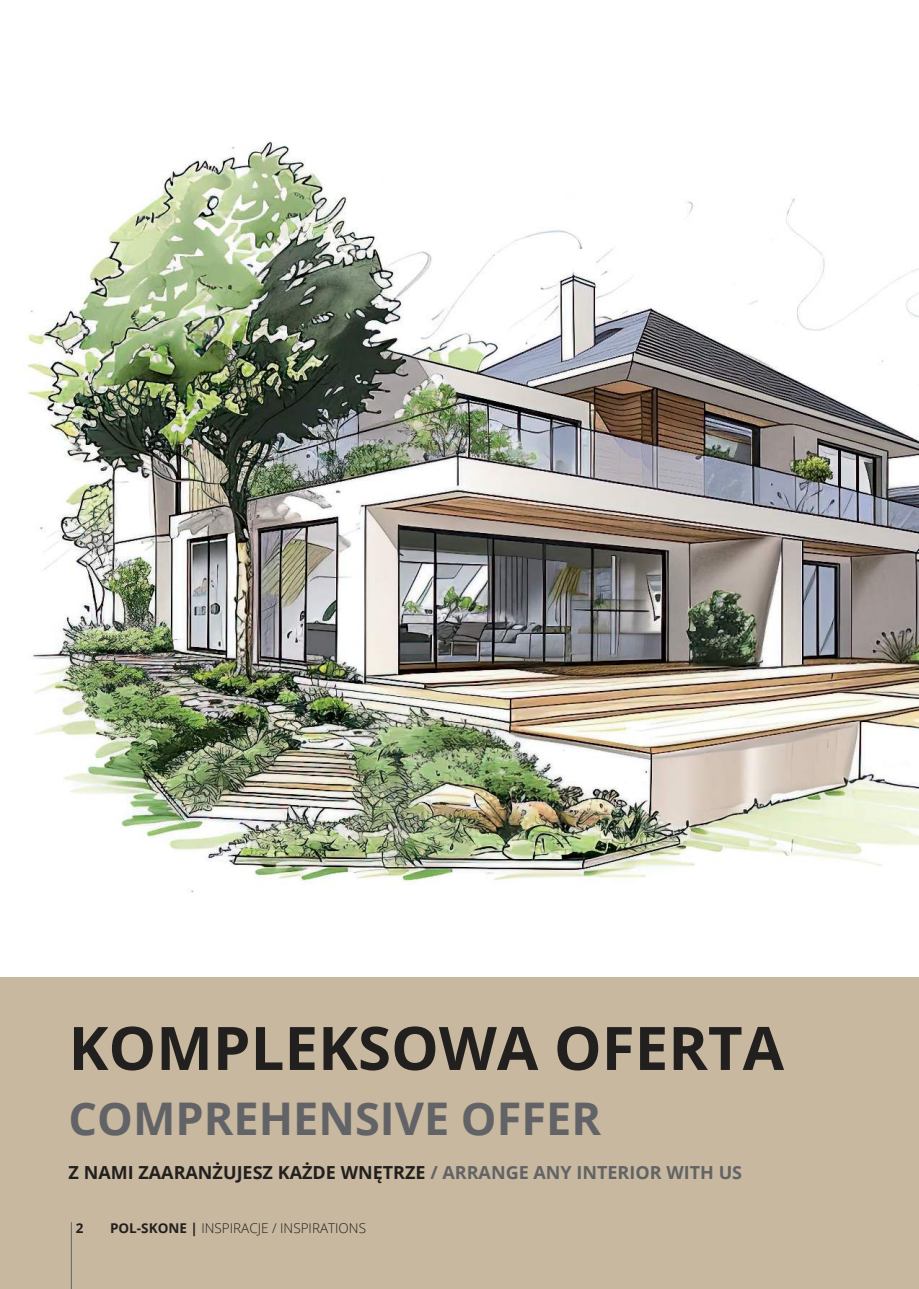
<style>
.page{position:relative;width:919px;height:1289px;background:#fff}
.page>*{position:absolute;margin:0;border:0;box-sizing:border-box;transform-origin:0 0}
.t1{font:700 60px "Open Sans";color:#221f1f}
.t2{font:700 45px "Open Sans";color:#626366}
.t3{font:700 18px "Open Sans";color:#221f1f}
.t4{font:300 13.5px "Open Sans";color:#221f1f}
.t5{font:700 13.5px "Open Sans";color:#221f1f}
.s1{color:#626366}
.s2{font-weight:700}
</style>
<div class="page">
<div style="left:0;top:977px;width:918px;height:311px;background:#c8b8a0"></div>
<img style="left:26px;top:141px;width:892px;height:752px">
<hr style="left:71px;top:1222px;width:1px;height:66px;background:#626366">
<h1 class="t1" style="left:69px;top:1005px;width:717px">KOMPLEKSOWA OFERTA</h1>
<h2 class="t2" style="left:69px;top:1087px;width:534px">COMPREHENSIVE OFFER</h2>
<p class="t3" style="left:69px;top:1159px;width:675px">Z NAMI ZAARANŻUJESZ KAŻDE WNĘTRZE <span class="s1">/ ARRANGE ANY INTERIOR WITH US</span></p>
<p class="t5" style="left:76px;top:1222px;width:9px">2</p>
<p class="t4" style="left:110px;top:1222px;width:257px"><span class="s2">POL-SKONE |</span> INSPIRACJE / INSPIRATIONS</p>
</div>
